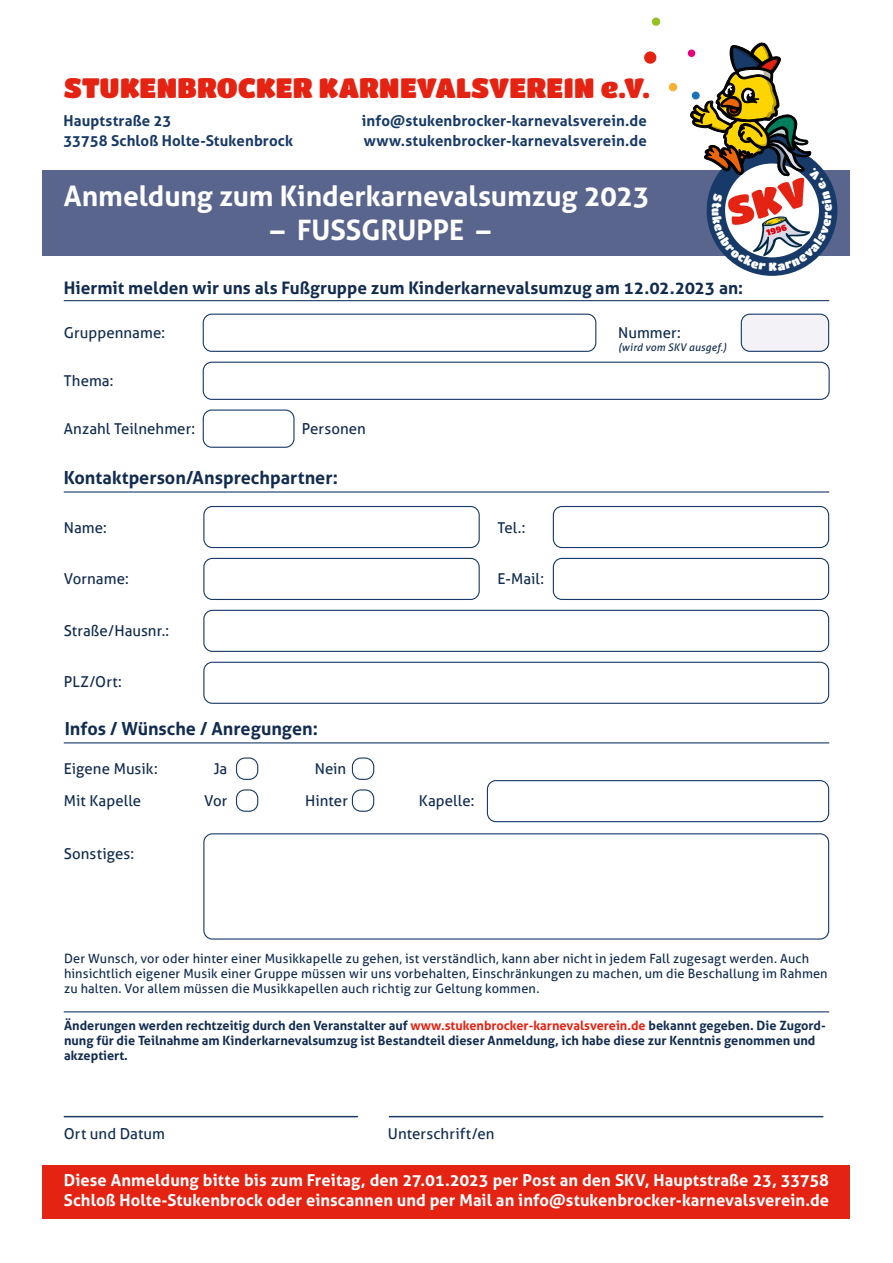
<style>
.page{position:relative;width:893px;height:1263px;background:#fff}
.page>*{position:absolute;margin:0;border:0;box-sizing:border-box;transform-origin:0 0}
.t1{font:700 28.2px "Aller";color:#fff}
.t2{font:27.75px "Titan One";color:#e42313}
.t3{font:700 18px "Aller";color:#122c50}
.t4{font:700 17.25px "Aller";color:#122c50}
.t5{font:700 16.5px/19.8px "Aller";letter-spacing:.005em;color:#fff}
.t6{font:15px/32px "Aller";letter-spacing:.005em;color:#122c50;text-align:center}
.t7{font:700 15px/19.5px "Aller";letter-spacing:.005em;color:#183a68}
.t8{font:12.75px/15.3px "Aller";letter-spacing:.01em;color:#122c50}
.t9{font:700 12.75px/15.3px "Aller";color:#122c50}
.t10{font:italic 10.5px "Aller";letter-spacing:.015em;color:#122c50}
.s1{color:#e42313}
</style>
<div class="page">
<div style="left:43px;top:1165px;width:807px;height:53px;background:#e42313"></div>
<div style="left:43px;top:170px;width:807px;height:85px;background:#59658d"></div>
<div style="left:203px;top:506px;width:277px;height:42px;border:1px solid #183a68;border-radius:9px"></div>
<div style="left:553px;top:506px;width:276px;height:42px;border:1px solid #183a68;border-radius:9px"></div>
<div style="left:203px;top:610px;width:626px;height:42px;border:1px solid #183a68;border-radius:9px"></div>
<div style="left:203px;top:833px;width:626px;height:106px;border:1px solid #183a68;border-radius:9px"></div>
<div style="left:203px;top:314px;width:393px;height:38px;border:1px solid #183a68;border-radius:9px"></div>
<div style="left:741px;top:314px;width:88px;height:37px;background:#f3f3f7;border-radius:9px"></div>
<div style="left:741px;top:314px;width:88px;height:38px;border:1px solid #183a68;border-radius:9px"></div>
<div style="left:203px;top:558px;width:277px;height:42px;border:1px solid #183a68;border-radius:9px"></div>
<div style="left:553px;top:558px;width:276px;height:42px;border:1px solid #183a68;border-radius:9px"></div>
<div style="left:487px;top:780px;width:342px;height:42px;border:1px solid #183a68;border-radius:9px"></div>
<div style="left:203px;top:662px;width:626px;height:42px;border:1px solid #183a68;border-radius:9px"></div>
<div style="left:203px;top:362px;width:627px;height:38px;border:1px solid #183a68;border-radius:9px"></div>
<div style="left:203px;top:409px;width:92px;height:39px;border:1px solid #183a68;border-radius:9px"></div>
<hr style="left:64px;top:300px;width:765px;height:1px;background:#183a68">
<hr style="left:64px;top:491px;width:765px;height:2px;background:#183a68">
<hr style="left:64px;top:742px;width:765px;height:1px;background:#183a68">
<hr style="left:64px;top:1011px;width:765px;height:1px;background:#183a68">
<div style="left:352px;top:757px;width:22px;height:23px;border:1px solid #183a68;border-radius:9px"></div>
<div style="left:352px;top:789px;width:22px;height:23px;border:1px solid #183a68;border-radius:9px"></div>
<div style="left:236px;top:757px;width:22px;height:23px;border:1px solid #183a68;border-radius:9px"></div>
<div style="left:236px;top:789px;width:22px;height:23px;border:1px solid #183a68;border-radius:9px"></div>
<hr style="left:64px;top:1116px;width:294px;height:1px;background:#183a68">
<hr style="left:389px;top:1116px;width:434px;height:1px;background:#183a68">
<svg style="left:644px;top:51px;width:13px;height:13px"></svg>
<svg style="left:668px;top:82px;width:10px;height:10px"></svg>
<svg style="left:687px;top:49px;width:9px;height:8px"></svg>
<svg style="left:652px;top:17px;width:9px;height:9px"></svg>
<svg style="left:690px;top:43px;width:147px;height:233px"></svg>
<h2 class="t2" style="left:64px;top:71px;width:588px">STUKENBROCKER KARNEVALSVEREIN e.V.</h2>
<p class="t7" style="left:63px;top:111px;width:231px">Hauptstraße 23<br>33758 Schloß Holte-Stukenbrock</p>
<p class="t7" style="left:362px;top:111px;width:286px">info@stukenbrocker-karnevalsverein.de www.stukenbrocker-karnevalsverein.de</p>
<h1 class="t1" style="left:64px;top:178px;width:587px">Anmeldung zum Kinderkarnevalsumzug 2023</h1>
<h1 class="t1" style="left:271px;top:212px;width:222px">– FUSSGRUPPE –</h1>
<h3 class="t4" style="left:64px;top:277px;width:681px">Hiermit melden wir uns als Fußgruppe zum Kinderkarnevalsumzug am 12.02.2023 an:</h3>
<p class="t6" style="left:64px;top:317px;width:103px">Gruppenname:</p>
<p class="t6" style="left:64px;top:365px;width:51px">Thema:</p>
<p class="t6" style="left:64px;top:413px;width:133px">Anzahl Teilnehmer:</p>
<p class="t6" style="left:302px;top:413px;width:66px">Personen</p>
<h3 class="t3" style="left:64px;top:467px;width:276px">Kontaktperson/Ansprechpartner:</h3>
<p class="t6" style="left:64px;top:511px;width:44px">Name:</p>
<p class="t6" style="left:64px;top:562px;width:66px">Vorname:</p>
<p class="t6" style="left:64px;top:615px;width:107px">Straße/Hausnr.:</p>
<p class="t6" style="left:64px;top:666px;width:60px">PLZ/Ort:</p>
<h3 class="t3" style="left:65px;top:717px;width:255px">Infos / Wünsche / Anregungen:</h3>
<p class="t6" style="left:64px;top:752px;width:95px">Eigene Musik:</p>
<p class="t6" style="left:64px;top:784px;width:79px">Mit Kapelle</p>
<p class="t6" style="left:64px;top:837px;width:72px">Sonstiges:</p>
<p class="t6" style="left:204px;top:752px;width:25px;text-align:right">Ja<br>Vor</p>
<p class="t6" style="left:305px;top:752px;width:44px">Nein<br>Hinter</p>
<p class="t6" style="left:497px;top:511px;width:29px">Tel.:</p>
<p class="t6" style="left:497px;top:562px;width:48px">E-Mail:</p>
<p class="t6" style="left:419px;top:784px;width:57px">Kapelle:</p>
<p class="t6" style="left:618px;top:317px;width:64px">Nummer:</p>
<p class="t10" style="left:618px;top:341px;width:110px">(wird vom SKV ausgef.)</p>
<p class="t8" style="left:64px;top:950px;width:765px">Der Wunsch, vor oder hinter einer Musikkapelle zu gehen, ist verständlich, kann aber nicht in jedem Fall zugesagt werden. Auch hinsichtlich eigener Musik einer Gruppe müssen wir uns vorbehalten, Einschränkungen zu machen, um die Beschallung im Rahmen zu halten. Vor allem müssen die Musikkapellen auch richtig zur Geltung kommen.</p>
<p class="t9" style="left:64px;top:1017px;width:763px">Änderungen werden rechtzeitig durch den Veranstalter auf <span class="s1">www.stukenbrocker-karnevalsverein.de</span> bekannt gegeben. Die Zugord&shy;nung für die Teilnahme am Kinderkarnevalsumzug ist Bestandteil dieser Anmeldung, ich habe diese zur Kenntnis genommen und akzeptiert.</p>
<p class="t6" style="left:64px;top:1118px;width:103px">Ort und Datum</p>
<p class="t6" style="left:388px;top:1118px;width:108px">Unterschrift/en</p>
<p class="t5" style="left:64px;top:1170px;width:767px">Diese Anmeldung bitte bis zum Freitag, den 27.01.2023 per Post an den SKV, Hauptstraße 23, 33758<br>Schloß Holte-Stukenbrock oder einscannen und per Mail an info@stukenbrocker-karnevalsverein.de</p>
</div>
